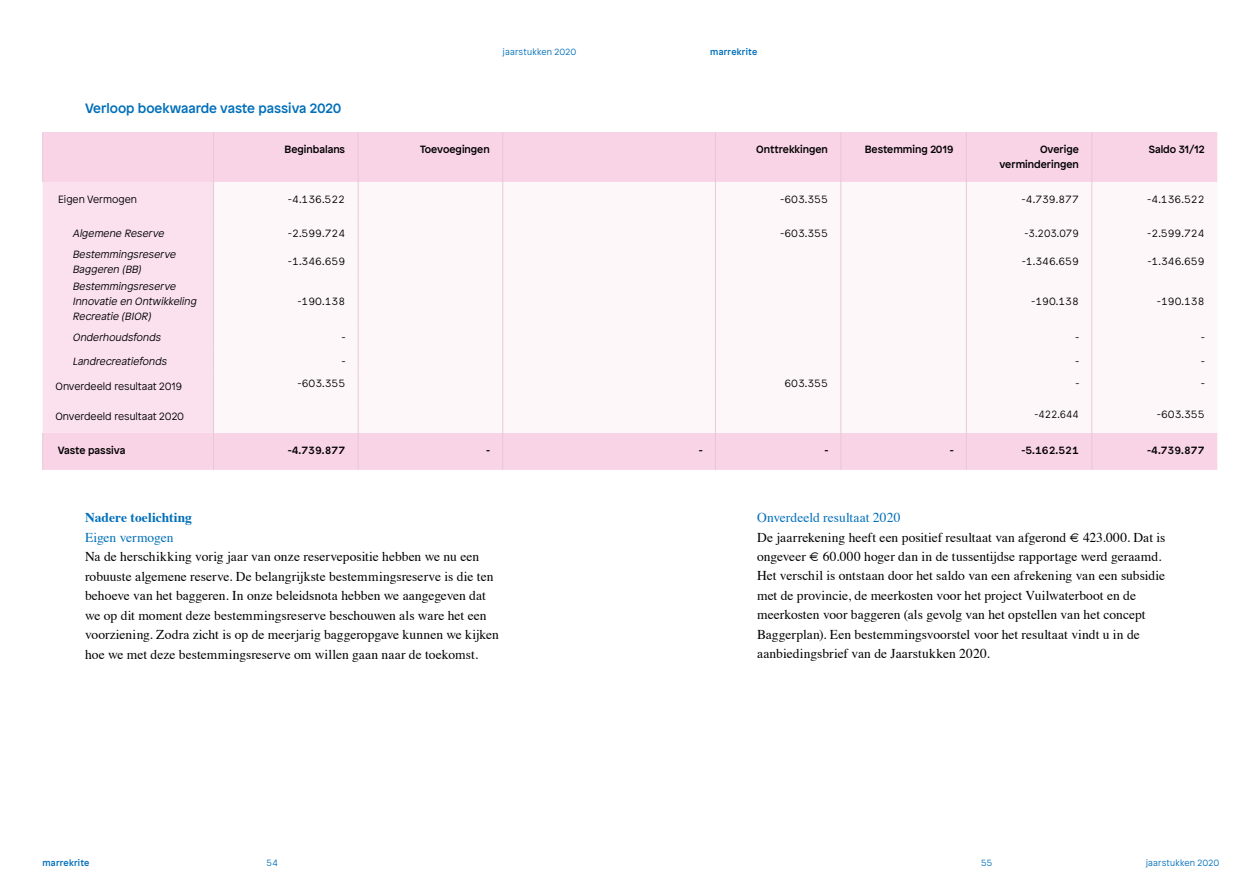
<style>
.page{position:relative;width:1259px;height:893px;background:#fff}
.page>*{position:absolute;margin:0;border:0;box-sizing:border-box;transform-origin:0 0}
.t1{font:13.5px/19.5px "Times";color:#000}
.t2{font:13.5px "Times";letter-spacing:.005em;color:#006fb9}
.t3{font:500 13.5px "Patron";color:#006fb9}
.t4{font:700 13.5px "Times";letter-spacing:.005em;color:#006fb9}
.t5{font:300 10.5px "Patron";color:#000}
.t6{font:italic 300 10.5px/15px "Patron";color:#000}
.t7{font:500 10.5px/15px "Patron";color:#000;text-align:right}
.t8{font:300 10.5px "Patron";color:#000;scale:.95 1}
.t9{font:300 10.5px "Patron";color:#000;scale:.93 1}
.t10{font:300 10.5px "Patron";color:#000;scale:.94 1}
.t11{font:300 9px "Patron";letter-spacing:.025em;color:#006fb9}
.t12{font:500 9px "Patron";letter-spacing:.02em;color:#006fb9}
</style>
<div class="page">
<div style="left:43px;top:132px;width:1174px;height:338px;background:#f9d3e6"></div>
<svg style="left:214px;top:182px;width:1003px;height:251px"></svg>
<hr style="left:42px;top:132px;width:1px;height:50px;background:#e3cad7">
<hr style="left:213px;top:132px;width:1px;height:50px;background:#e3cad7">
<hr style="left:358px;top:132px;width:1px;height:50px;background:#e3cad7">
<hr style="left:502px;top:132px;width:1px;height:50px;background:#e3cad7">
<hr style="left:715px;top:132px;width:1px;height:50px;background:#e3cad7">
<hr style="left:840px;top:132px;width:1px;height:50px;background:#e3cad7">
<hr style="left:966px;top:132px;width:1px;height:50px;background:#e3cad7">
<hr style="left:1091px;top:132px;width:1px;height:50px;background:#e3cad7">
<div style="left:43px;top:182px;width:171px;height:251px;background:#fbe1ee"></div>
<hr style="left:213px;top:373px;width:1px;height:30px;background:#e3cad7">
<hr style="left:213px;top:403px;width:1px;height:30px;background:#e3cad7">
<svg style="left:358px;top:220px;width:1px;height:25px"></svg>
<svg style="left:502px;top:220px;width:1px;height:25px"></svg>
<svg style="left:715px;top:220px;width:1px;height:25px"></svg>
<svg style="left:840px;top:220px;width:1px;height:25px"></svg>
<svg style="left:966px;top:220px;width:1px;height:25px"></svg>
<svg style="left:1091px;top:220px;width:1px;height:25px"></svg>
<hr style="left:358px;top:245px;width:1px;height:32px;background:#e3cad7">
<hr style="left:502px;top:245px;width:1px;height:32px;background:#e3cad7">
<hr style="left:715px;top:245px;width:1px;height:32px;background:#e3cad7">
<hr style="left:840px;top:245px;width:1px;height:32px;background:#e3cad7">
<hr style="left:966px;top:245px;width:1px;height:32px;background:#e3cad7">
<hr style="left:1091px;top:245px;width:1px;height:32px;background:#e3cad7">
<hr style="left:358px;top:277px;width:1px;height:47px;background:#e3cad7">
<hr style="left:502px;top:277px;width:1px;height:47px;background:#e3cad7">
<hr style="left:715px;top:277px;width:1px;height:47px;background:#e3cad7">
<hr style="left:840px;top:277px;width:1px;height:47px;background:#e3cad7">
<hr style="left:966px;top:277px;width:1px;height:47px;background:#e3cad7">
<hr style="left:1091px;top:277px;width:1px;height:47px;background:#e3cad7">
<svg style="left:358px;top:324px;width:1px;height:49px"></svg>
<svg style="left:502px;top:324px;width:1px;height:49px"></svg>
<svg style="left:715px;top:324px;width:1px;height:49px"></svg>
<svg style="left:840px;top:324px;width:1px;height:49px"></svg>
<svg style="left:966px;top:324px;width:1px;height:49px"></svg>
<svg style="left:1091px;top:324px;width:1px;height:49px"></svg>
<hr style="left:358px;top:373px;width:1px;height:30px;background:#e3cad7">
<hr style="left:502px;top:373px;width:1px;height:30px;background:#e3cad7">
<hr style="left:715px;top:373px;width:1px;height:30px;background:#e3cad7">
<hr style="left:840px;top:373px;width:1px;height:30px;background:#e3cad7">
<hr style="left:966px;top:373px;width:1px;height:30px;background:#e3cad7">
<hr style="left:1091px;top:373px;width:1px;height:30px;background:#e3cad7">
<hr style="left:358px;top:403px;width:1px;height:30px;background:#e3cad7">
<hr style="left:502px;top:403px;width:1px;height:30px;background:#e3cad7">
<hr style="left:715px;top:403px;width:1px;height:30px;background:#e3cad7">
<hr style="left:840px;top:403px;width:1px;height:30px;background:#e3cad7">
<hr style="left:966px;top:403px;width:1px;height:30px;background:#e3cad7">
<hr style="left:1091px;top:403px;width:1px;height:30px;background:#e3cad7">
<hr style="left:358px;top:182px;width:1px;height:38px;background:#e3cad7">
<hr style="left:502px;top:182px;width:1px;height:38px;background:#e3cad7">
<hr style="left:715px;top:182px;width:1px;height:38px;background:#e3cad7">
<hr style="left:840px;top:182px;width:1px;height:38px;background:#e3cad7">
<hr style="left:966px;top:182px;width:1px;height:38px;background:#e3cad7">
<hr style="left:1091px;top:182px;width:1px;height:38px;background:#e3cad7">
<hr style="left:213px;top:182px;width:1px;height:38px;background:#e3cad7">
<hr style="left:42px;top:433px;width:1px;height:37px;background:#e3cad7">
<hr style="left:213px;top:433px;width:1px;height:37px;background:#e3cad7">
<hr style="left:358px;top:433px;width:1px;height:37px;background:#e3cad7">
<hr style="left:502px;top:433px;width:1px;height:37px;background:#e3cad7">
<hr style="left:715px;top:433px;width:1px;height:37px;background:#e3cad7">
<hr style="left:840px;top:433px;width:1px;height:37px;background:#e3cad7">
<hr style="left:966px;top:433px;width:1px;height:37px;background:#e3cad7">
<hr style="left:1091px;top:433px;width:1px;height:37px;background:#e3cad7">
<p class="t11" style="left:503px;top:45px;width:75px">jaarstukken 2020</p>
<p class="t12" style="left:710px;top:44px;width:48px">marrekrite</p>
<p class="t3" style="left:85px;top:97px;width:258px">Verloop boekwaarde vaste passiva 2020</p>
<p class="t7" style="left:284px;top:141px;width:62px">Beginbalans</p>
<p class="t7" style="left:420px;top:141px;width:71px">Toevoegingen</p>
<p class="t7" style="left:756px;top:141px;width:73px">Onttrekkingen</p>
<p class="t7" style="left:865px;top:141px;width:90px">Bestemming 2019</p>
<p class="t7" style="left:999px;top:141px;width:81px">Overige verminderingen</p>
<p class="t7" style="left:1148px;top:141px;width:57px">Saldo 31/12</p>
<p class="t5" style="left:58px;top:192px;width:80px">Eigen Vermogen</p>
<p class="t5" style="left:288px;top:192px;width:59px">-4.136.522</p>
<p class="t5" style="left:780px;top:192px;width:49px">-603.355</p>
<p class="t5" style="left:1021px;top:192px;width:59px">-4.739.877</p>
<p class="t5" style="left:1147px;top:192px;width:59px">-4.136.522</p>
<p class="t6" style="left:72px;top:225px;width:95px">Algemene Reserve</p>
<p class="t5" style="left:288px;top:226px;width:59px">-2.599.724</p>
<p class="t5" style="left:780px;top:226px;width:49px">-603.355</p>
<p class="t8" style="left:1024px;top:226px;width:59px">-3.203.079</p>
<p class="t5" style="left:1147px;top:226px;width:59px">-2.599.724</p>
<p class="t6" style="left:72px;top:246px;width:107px">Bestemmingsreserve<br>Baggeren (BB)</p>
<p class="t5" style="left:288px;top:254px;width:59px">-1.346.659</p>
<p class="t5" style="left:1021px;top:254px;width:59px">-1.346.659</p>
<p class="t5" style="left:1147px;top:254px;width:59px">-1.346.659</p>
<p class="t6" style="left:72px;top:278px;width:128px">Bestemmingsreserve<br>Innovatie en Ontwikkeling<br>Recreatie (BIOR)</p>
<p class="t5" style="left:297px;top:294px;width:49px">-190.138</p>
<p class="t5" style="left:1031px;top:294px;width:49px">-190.138</p>
<p class="t5" style="left:1156px;top:294px;width:49px">-190.138</p>
<p class="t6" style="left:72px;top:329px;width:92px">Onderhoudsfonds</p>
<p class="t5" style="left:341px;top:329px;width:6px">-</p>
<p class="t5" style="left:1075px;top:329px;width:6px">-</p>
<p class="t5" style="left:1200px;top:329px;width:6px">-</p>
<p class="t6" style="left:72px;top:353px;width:98px">Landrecreatiefonds</p>
<p class="t5" style="left:341px;top:354px;width:6px">-</p>
<p class="t5" style="left:1075px;top:354px;width:6px">-</p>
<p class="t5" style="left:1200px;top:354px;width:6px">-</p>
<p class="t5" style="left:55px;top:379px;width:128px">Onverdeeld resultaat 2019</p>
<p class="t5" style="left:297px;top:376px;width:49px">-603.355</p>
<p class="t5" style="left:784px;top:376px;width:45px">603.355</p>
<p class="t10" style="left:1075px;top:376px;width:6px">-</p>
<p class="t5" style="left:1200px;top:376px;width:6px">-</p>
<p class="t5" style="left:55px;top:409px;width:130px">Onverdeeld resultaat 2020</p>
<p class="t9" style="left:1034px;top:407px;width:49px">-422.644</p>
<p class="t5" style="left:1156px;top:407px;width:49px">-603.355</p>
<p class="t7" style="left:58px;top:442px;width:69px">Vaste passiva</p>
<p class="t7" style="left:288px;top:442px;width:59px">-4.739.877</p>
<p class="t7" style="left:486px;top:442px;width:6px">-</p>
<p class="t7" style="left:699px;top:442px;width:6px">-</p>
<p class="t7" style="left:824px;top:442px;width:6px">-</p>
<p class="t7" style="left:950px;top:442px;width:6px">-</p>
<p class="t7" style="left:1021px;top:442px;width:59px">-5.162.521</p>
<p class="t7" style="left:1147px;top:442px;width:59px">-4.739.877</p>
<p class="t4" style="left:85px;top:505px;width:108px">Nadere toelichting</p>
<p class="t2" style="left:85px;top:524px;width:90px">Eigen vermogen</p>
<p class="t1" style="left:85px;top:546px;width:415px">Na de herschikking vorig jaar van onze reservepositie hebben we nu een robuuste algemene reserve. De belangrijkste bestemmingsreserve is die ten behoeve van het baggeren. In onze beleidsnota hebben we aangegeven dat we op dit moment deze bestemmingsreserve beschouwen als ware het een voorziening. Zodra zicht is op de meerjarig baggeropgave kunnen we kijken hoe we met deze bestemmingsreserve om willen gaan naar de toekomst.</p>
<p class="t2" style="left:757px;top:505px;width:145px">Onverdeeld resultaat 2020</p>
<p class="t1" style="left:757px;top:526px;width:410px">De jaarrekening heeft een positief resultaat van afgerond € 423.000. Dat is ongeveer € 60.000 hoger dan in de tussentijdse rapportage werd geraamd.<br>Het verschil is ontstaan door het saldo van een afrekening van een subsidie met de provincie, de meerkosten voor het project Vuilwaterboot en de meerkosten voor baggeren (als gevolg van het opstellen van het concept Baggerplan). Een bestemmingsvoorstel voor het resultaat vindt u in de aanbiedingsbrief van de Jaarstukken 2020.</p>
<p class="t12" style="left:43px;top:856px;width:48px">marrekrite</p>
<p class="t11" style="left:267px;top:856px;width:13px">54</p>
<p class="t11" style="left:981px;top:856px;width:13px">55</p>
<p class="t11" style="left:1146px;top:856px;width:75px">jaarstukken 2020</p>
</div>
